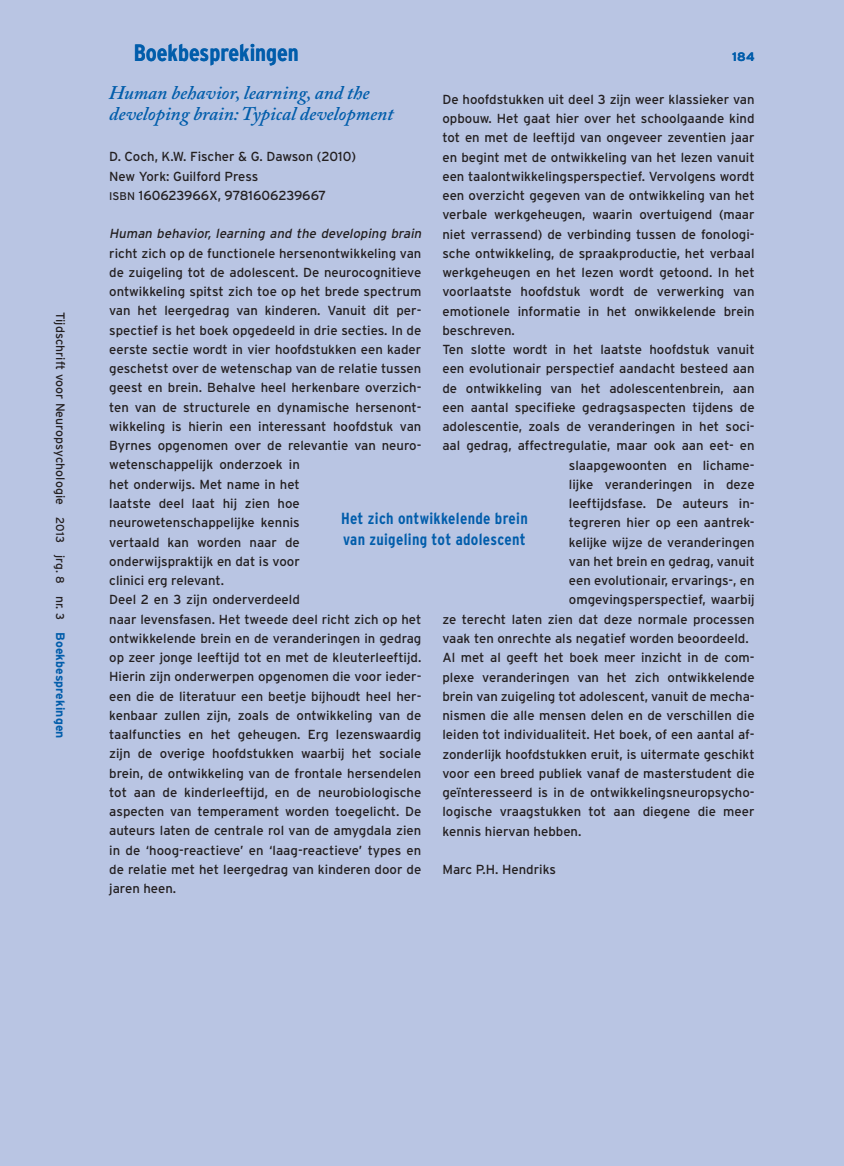
<style>
.page{position:relative;width:844px;height:1166px;background:#fff}
.page>*{position:absolute;margin:0;border:0;box-sizing:border-box;transform-origin:0 0}
.t1{font:700 condensed 23.62px "Interstate";color:#015dab}
.t2{font:italic 600 19.25px/21px "Adobe Caslon Pro";color:#015dab}
.t3{font:700 condensed 16.1px/21.3px "Interstate";letter-spacing:.02em;color:#015dab}
.t4{font:13.12px/19.2px "Interstate";color:#231f20}
.t5{font:italic 13.12px "Interstate";color:#231f20}
.t6{font:12.25px "Interstate";letter-spacing:.005em;color:#231f20}
.t7{font:700 12.25px "Interstate";color:#015dab}
.s1{font-size:11.38px}
.s2{font-size:11.9px}
.s3{font-weight:700;color:#015dab}
.s4{font-family:"Interstate Regular SC850";font-size:11.2px}
</style>
<div class="page">
<div style="left:0;top:0;width:843px;height:1166px;background:#b9c5e3"></div>
<p class="t6" style="left:67px;top:312px;width:428px;rotate:90deg">Tijdschrift voor Neuropsychologie <span class="s1">2013</span> <span class="s2">jrg.</span> <span class="s1">8</span> nr. <span class="s1">3</span> <span class="s3">Boekbesprekingen</span></p>
<h1 class="t1" style="left:134px;top:40px;width:166px">Boekbesprekingen</h1>
<p class="t7" style="left:732px;top:50px;width:24px">184</p>
<h2 class="t2" style="left:109px;top:81px;width:286px">Human behavior, learning, and the developing brain: Typical development</h2>
<p class="t4" style="left:109px;top:147px;width:248px">D. Coch, K.W. Fischer &amp; G. Dawson (2010)<br>New York: Guilford Press<br><span class="s4">isbn</span> 160623966X, 9781606239667</p>
<p class="t5" style="left:109px;top:226px;width:316px">Human behavior, learning and the developing brain</p>
<p class="t4" style="left:109px;top:243px;width:313px">richt zich op de functionele hersenontwikkeling van de zuigeling tot de adolescent. De neurocognitieve ontwikkeling spitst zich toe op het brede spectrum van het leergedrag van kinderen. Vanuit dit per&shy;spectief is het boek opgedeeld in drie secties. In de eerste sectie wordt in vier hoofdstukken een kader geschetst over de wetenschap van de relatie tussen geest en brein. Behalve heel herkenbare overzich&shy;ten van de structurele en dynamische hersenont&shy;wikkeling is hierin een interessant hoofdstuk van Byrnes opgenomen over de relevantie van neuro&shy;wetenschappelijk onderzoek in<br>het onderwijs. Met name in het<br>laatste deel laat hij zien hoe neurowetenschappelijke kennis<br>vertaald kan worden naar de<br>onderwijspraktijk en dat is voor<br>clinici erg relevant.<br>Deel 2 en 3 zijn onderverdeeld<br>naar levensfasen. Het tweede deel richt zich op het ontwikkelende brein en de veranderingen in gedrag op zeer jonge leeftijd tot en met de kleuterleeftijd.<br>Hierin zijn onderwerpen opgenomen die voor ieder&shy;een die de literatuur een beetje bijhoudt heel her&shy;kenbaar zullen zijn, zoals de ontwikkeling van de taalfuncties en het geheugen. Erg lezenswaardig zijn de overige hoofdstukken waarbij het sociale brein, de ontwikkeling van de frontale hersendelen tot aan de kinderleeftijd, en de neurobiologische aspecten van temperament worden toegelicht. De auteurs laten de centrale rol van de amygdala zien in de ‘hoog-reactieve’ en ‘laag-reactieve’ types en de relatie met het leergedrag van kinderen door de jaren heen.</p>
<p class="t4" style="left:442px;top:89px;width:313px">De hoofdstukken uit deel 3 zijn weer klassieker van</p>
<p class="t4" style="left:442px;top:109px;width:313px">opbouw. Het gaat hier over het schoolgaande kind</p>
<p class="t4" style="left:442px;top:128px;width:313px">tot en met de leeftijd van ongeveer zeventien jaar</p>
<p class="t4" style="left:442px;top:147px;width:313px">en begint met de ontwikkeling van het lezen vanuit</p>
<p class="t4" style="left:442px;top:166px;width:313px">een taalontwikkelingsperspectief. Vervolgens wordt</p>
<p class="t4" style="left:442px;top:186px;width:313px">een overzicht gegeven van de ontwikkeling van het</p>
<p class="t4" style="left:442px;top:205px;width:313px">verbale werkgeheugen, waarin overtuigend (maar</p>
<p class="t4" style="left:442px;top:224px;width:313px">niet verrassend) de verbinding tussen de fonologi-</p>
<p class="t4" style="left:442px;top:243px;width:313px">sche ontwikkeling, de spraakproductie, het verbaal</p>
<p class="t4" style="left:442px;top:263px;width:313px">werkgeheugen en het lezen wordt getoond. In het</p>
<p class="t4" style="left:442px;top:282px;width:313px">voorlaatste hoofdstuk wordt de verwerking van</p>
<p class="t4" style="left:442px;top:301px;width:313px">emotionele informatie in het onwikkelende brein</p>
<p class="t4" style="left:442px;top:320px;width:74px">beschreven.</p>
<p class="t4" style="left:442px;top:340px;width:313px">Ten slotte wordt in het laatste hoofdstuk vanuit</p>
<p class="t4" style="left:442px;top:359px;width:313px">een evolutionair perspectief aandacht besteed aan</p>
<p class="t4" style="left:442px;top:378px;width:313px">de ontwikkeling van het adolescentenbrein, aan</p>
<p class="t4" style="left:442px;top:397px;width:313px">een aantal specifieke gedragsaspecten tijdens de</p>
<p class="t4" style="left:442px;top:417px;width:313px">adolescentie, zoals de veranderingen in het soci-</p>
<p class="t4" style="left:442px;top:436px;width:313px">aal gedrag, affectregulatie, maar ook aan eet- en</p>
<p class="t4" style="left:568px;top:455px;width:187px">slaapgewoonten en lichame-</p>
<p class="t4" style="left:568px;top:474px;width:187px">lijke veranderingen in deze</p>
<p class="t4" style="left:568px;top:494px;width:187px">leeftijdsfase. De auteurs in-</p>
<p class="t4" style="left:568px;top:513px;width:187px">tegreren hier op een aantrek-</p>
<p class="t4" style="left:568px;top:532px;width:187px">kelijke wijze de veranderingen</p>
<p class="t4" style="left:568px;top:551px;width:187px">van het brein en gedrag, vanuit</p>
<p class="t4" style="left:568px;top:571px;width:187px">een evolutionair, ervarings-, en</p>
<p class="t4" style="left:568px;top:590px;width:187px">omgevingsperspectief, waarbij</p>
<p class="t4" style="left:442px;top:609px;width:313px">ze terecht laten zien dat deze normale processen</p>
<p class="t4" style="left:442px;top:629px;width:308px">vaak ten onrechte als negatief worden beoordeeld.</p>
<p class="t4" style="left:442px;top:648px;width:313px">Al met al geeft het boek meer inzicht in de com-</p>
<p class="t4" style="left:442px;top:667px;width:313px">plexe veranderingen van het zich ontwikkelende</p>
<p class="t4" style="left:442px;top:686px;width:313px">brein van zuigeling tot adolescent, vanuit de mecha-</p>
<p class="t4" style="left:442px;top:706px;width:313px">nismen die alle mensen delen en de verschillen die</p>
<p class="t4" style="left:442px;top:725px;width:313px">leiden tot individualiteit. Het boek, of een aantal af-</p>
<p class="t4" style="left:442px;top:744px;width:313px">zonderlijk hoofdstukken eruit, is uitermate geschikt</p>
<p class="t4" style="left:442px;top:763px;width:313px">voor een breed publiek vanaf de masterstudent die</p>
<p class="t4" style="left:442px;top:783px;width:313px">geïnteresseerd is in de ontwikkelingsneuropsycho-</p>
<p class="t4" style="left:442px;top:802px;width:313px">logische vraagstukken tot aan diegene die meer</p>
<p class="t4" style="left:442px;top:821px;width:140px">kennis hiervan hebben.</p>
<p class="t4" style="left:442px;top:860px;width:115px">Marc P.H. Hendriks</p>
<p class="t3" style="left:341px;top:507px;width:188px">Het zich ontwikkelende brein van zuigeling tot adolescent</p>
</div>
